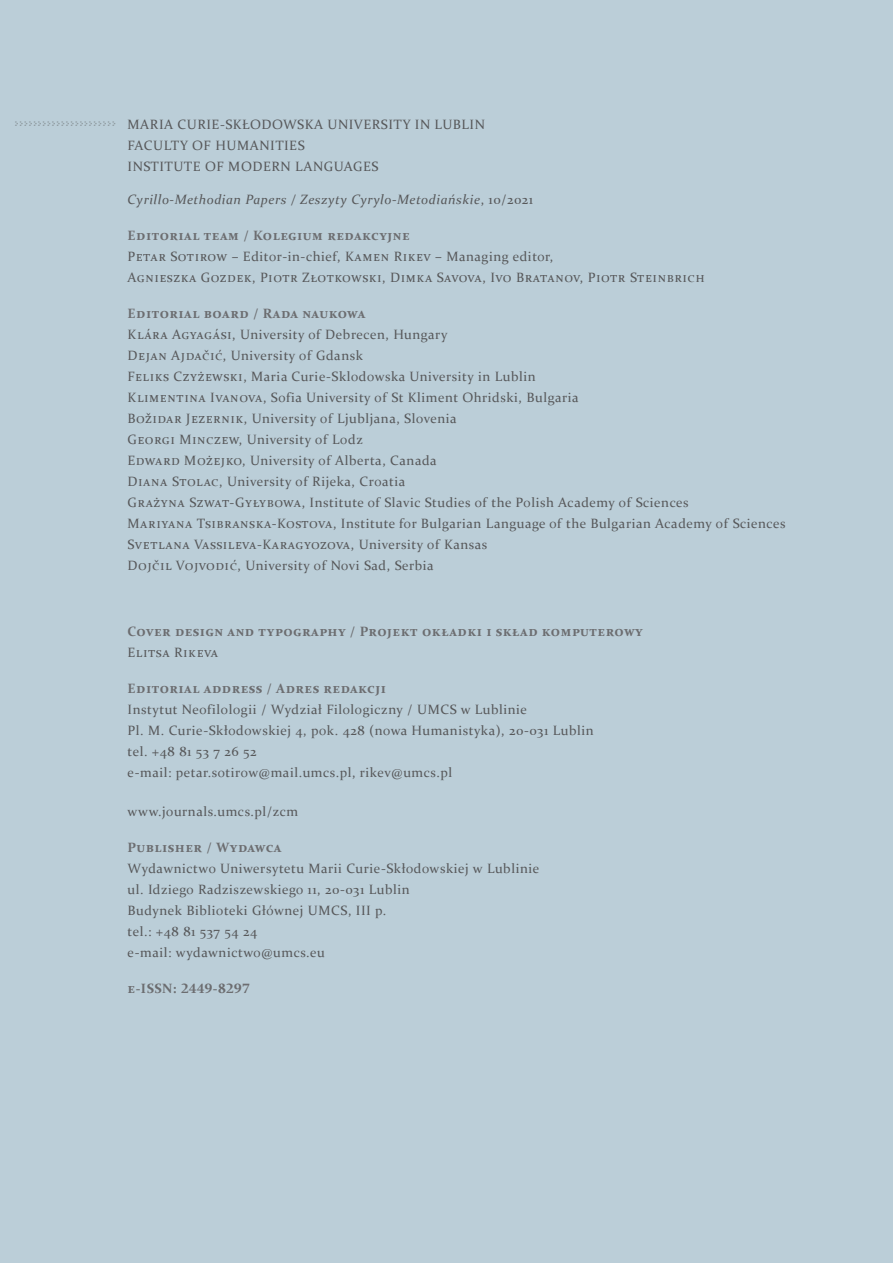
<style>
.page{position:relative;width:893px;height:1263px;background:#bbced8}
.page>*{position:absolute;margin:0;border:0;box-sizing:border-box;transform-origin:0 0}
.t1{font:13.5px/21px "Constantia";letter-spacing:.04em;color:#57585a}
.t2{font:700 13.5px "Constantia";letter-spacing:.04em;color:#6c6d70}
.t3{font:italic 13.5px "Constantia";letter-spacing:.04em;color:#57585a}
.s1{font-style:normal}
</style>
<div class="page">
<p class="t1" style="left:128px;top:113px;width:359px;text-indent:-113px"><sup>჻჻჻჻჻჻჻჻჻჻჻჻჻჻჻჻჻჻჻჻჻჻</sup> MARIA CURIE-SKŁODOWSKA UNIVERSITY IN LUBLIN<br>FACULTY OF HUMANITIES<br>INSTITUTE OF MODERN LANGUAGES</p>
<p class="t3" style="left:128px;top:190px;width:407px">Cyrillo-Methodian Papers / Zeszyty Cyrylo-Metodiańskie<span class="s1">, 10/2021</span></p>
<p class="t2" style="left:128px;top:226px;width:283px">Editorial team / Kolegium redakcyjne</p>
<p class="t1" style="left:128px;top:245px;width:579px">Petar Sotirow – Editor-in-chief, Kamen Rikev – Managing editor,<br>Agnieszka Gozdek, Piotr Złotkowski, Dimka Savova, Ivo Bratanov, Piotr Steinbrich</p>
<p class="t2" style="left:128px;top:304px;width:239px">Editorial board / Rada naukowa</p>
<p class="t1" style="left:128px;top:323px;width:660px">Klára Agyagási, University of Debrecen, Hungary<br>Dejan Ajdačić, University of Gdansk<br>Feliks Czyżewski, Maria Curie-Sklodowska University in Lublin<br>Klimentina Ivanova, Sofia University of St Kliment Ohridski, Bulgaria<br>Božidar Jezernik, University of Ljubljana, Slovenia<br>Georgi Minczew, University of Lodz<br>Edward Możejko, University of Alberta, Canada<br>Diana Stolac, University of Rijeka, Croatia<br>Grażyna Szwat-Gyłybowa, Institute of Slavic Studies of the Polish Academy of Sciences<br>Mariyana Tsibranska-Kostova, Institute for Bulgarian Language of the Bulgarian Academy of Sciences Svetlana Vassileva-Karagyozova, University of Kansas<br>Dojčil Vojvodić, University of Novi Sad, Serbia</p>
<p class="t2" style="left:128px;top:622px;width:517px">Cover design and typography / Projekt okładki i skład komputerowy</p>
<p class="t1" style="left:128px;top:641px;width:91px">Elitsa Rikeva</p>
<p class="t2" style="left:128px;top:679px;width:260px">Editorial address / Adres redakcji</p>
<p class="t1" style="left:128px;top:698px;width:468px">Instytut Neofilologii / Wydział Filologiczny / UMCS w Lublinie<br>Pl. M. Curie-Skłodowskiej 4, pok. 428 (nowa Humanistyka), 20-031 Lublin tel. +48 81 53 7 26 52<br>e-mail: petar.sotirow@mail.umcs.pl, rikev@umcs.pl</p>
<p class="t1" style="left:128px;top:800px;width:172px">www.journals.umcs.pl/zcm</p>
<p class="t2" style="left:128px;top:838px;width:156px">Publisher / Wydawca</p>
<p class="t1" style="left:128px;top:857px;width:413px">Wydawnictwo Uniwersytetu Marii Curie-Skłodowskiej w Lublinie ul. Idziego Radziszewskiego 11, 20-031 Lublin<br>Budynek Biblioteki Głównej UMCS, III p.<br>tel.: +48 81 537 54 24<br>e-mail: wydawnictwo@umcs.eu</p>
<p class="t2" style="left:128px;top:979px;width:124px">e-ISSN: 2449-8297</p>
</div>
